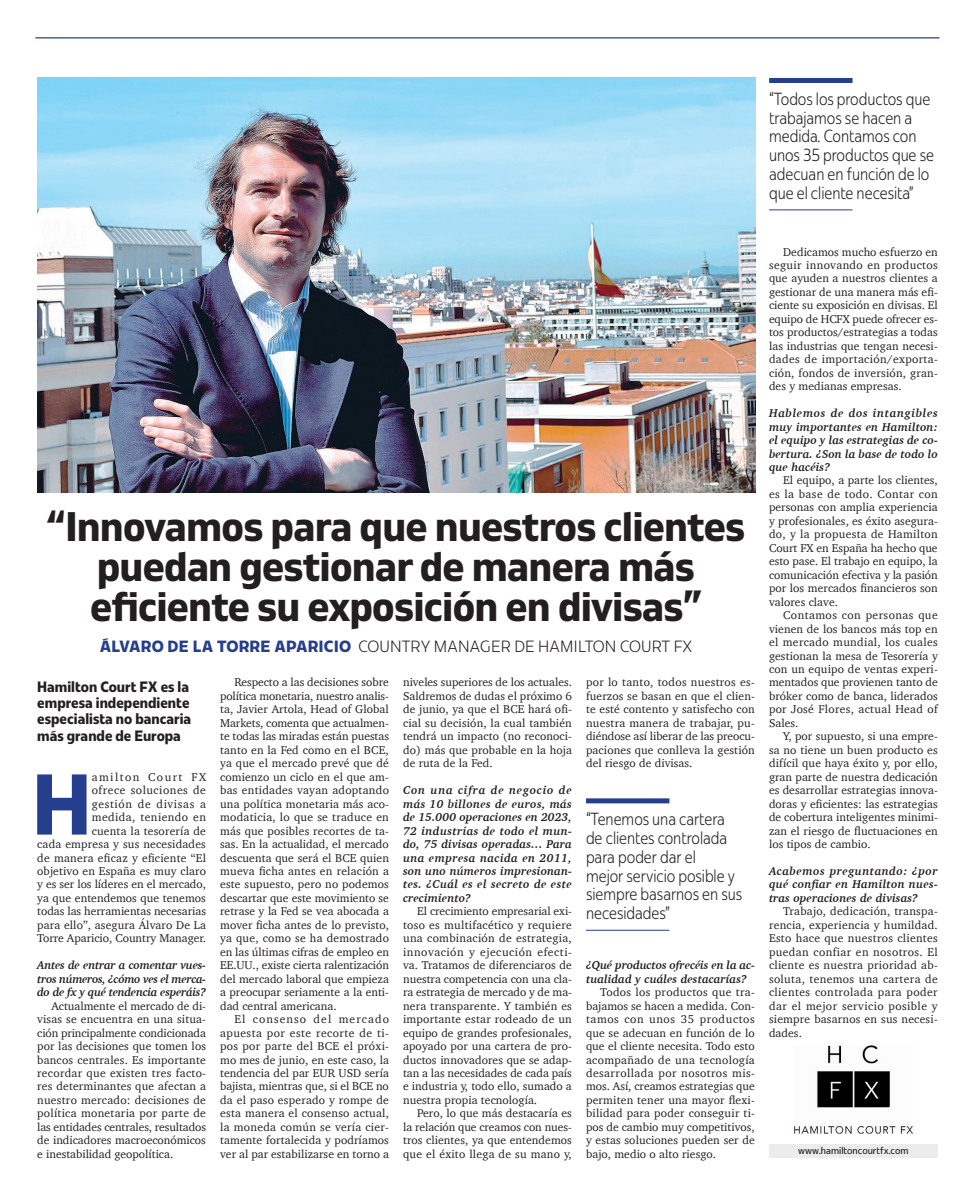
<style>
.page{position:relative;width:975px;height:1198px;background:#fff}
.page>*{position:absolute;margin:0;border:0;box-sizing:border-box;transform-origin:0 0}
.t1{font:700 85.88px "Redonda Condensed";color:#253f8e}
.t2{font:700 41.25px/40px "Gilam";letter-spacing:-.02em;color:#231f20;text-align:center}
.t3{font:300 17.5px/18.8px "Redonda Condensed";letter-spacing:-.005em;color:#231f20;scale:.92 1}
.t4{font:300 16.25px "Redonda Condensed";letter-spacing:.01em;color:#231f20}
.t5{font:700 15px/16.2px "Redonda Condensed";color:#231f20;scale:.96 1}
.t6{font:11.62px/13.5px "Charter";letter-spacing:.005em;color:#231f20;text-align:justify}
.t7{font:italic 700 11.62px/13.5px "Charter";letter-spacing:.005em;color:#231f20;text-align:justify}
.t8{font:10px "Redonda Condensed";color:#231f20}
.s1{font-weight:700;color:#253f8e}
</style>
<div class="page">
<hr style="left:35px;top:37px;width:904px;height:1px;background:#253f8e">
<div style="left:769px;top:78px;width:83px;height:5px;background:#253f8e"></div>
<hr style="left:769px;top:209px;width:83px;height:1px;background:#253f8e">
<div style="left:769px;top:1144px;width:168px;height:13px;background:#ececee"></div>
<div style="left:586px;top:798px;width:83px;height:5px;background:#253f8e"></div>
<hr style="left:586px;top:929px;width:83px;height:1px;background:#253f8e">
<img style="left:37px;top:78px;width:718px;height:415px">
<img style="left:794px;top:1045px;width:119px;height:88px">
<h3 class="t3" style="left:769px;top:89px;width:181px">“Todos los productos que trabajamos se hacen a medida. Contamos con unos 35 productos que se adecuan en función de lo que el cliente necesita”</h3>
<h2 class="t2" style="left:46px;top:505px;width:700px">“Innovamos para que nuestros clientes puedan gestionar de manera más eficiente su exposición en divisas”</h2>
<h3 class="t4" style="left:100px;top:636px;width:594px"><span class="s1">ÁLVARO DE LA TORRE APARICIO</span> COUNTRY MANAGER DE HAMILTON COURT FX</h3>
<p class="t5" style="left:37px;top:678px;width:162px">Hamilton Court FX es la empresa independiente especialista no bancaria más grande de Europa</p>
<p class="t6" style="left:37px;top:770px;width:170px;text-align:right">amilton Court FX<br>ofrece soluciones de<br>gestión de divisas a<br>medida, teniendo en<br>cuenta la tesorería de<br>cada empresa y sus necesidades de manera eficaz y eficiente “El objetivo en España es muy claro y es ser los líderes en el mercado, ya que entendemos que tenemos todas las herramientas necesarias para ello”, asegura Álvaro De La<br>Torre Aparicio, Country Manager.</p>
<p class="t7" style="left:37px;top:958px;width:170px">Antes de entrar a comentar vues&shy;tros números, ¿cómo ves el merca&shy;do de fx y qué tendencia esperáis?</p>
<p class="t6" style="left:37px;top:998px;width:170px;text-indent:14px">Actualmente el mercado de di&shy;visas se encuentra en una situa&shy;ción principalmente condicionada por las decisiones que tomen los bancos centrales. Es importante recordar que existen tres facto&shy;res determinantes que afectan a nuestro mercado: decisiones de política monetaria por parte de las entidades centrales, resultados de indicadores macroeconómicos e inestabilidad geopolítica.</p>
<h1 class="t1" style="left:32px;top:753px;width:61px">H</h1>
<p class="t6" style="left:220px;top:675px;width:170px;text-indent:14px">Respecto a las decisiones sobre política monetaria, nuestro analis&shy;ta, Javier Artola, Head of Global Markets, comenta que actualmen&shy;te todas las miradas están puestas tanto en la Fed como en el BCE, ya que el mercado prevé que dé comienzo un ciclo en el que am&shy;bas entidades vayan adoptando una política monetaria más aco&shy;modaticia, lo que se traduce en más que posibles recortes de ta&shy;sas. En la actualidad, el mercado descuenta que será el BCE quien mueva ficha antes en relación a este supuesto, pero no podemos descartar que este movimiento se retrase y la Fed se vea abocada a mover ficha antes de lo previsto, ya que, como se ha demostrado en las últimas cifras de empleo en EE.UU., existe cierta ralentización del mercado laboral que empieza a preocupar seriamente a la enti&shy;dad central americana.</p>
<p class="t6" style="left:220px;top:1012px;width:170px;text-indent:14px">El consenso del mercado apuesta por este recorte de ti&shy;pos por parte del BCE el próxi&shy;mo mes de junio, en este caso, la tendencia del par EUR USD sería bajista, mientras que, si el BCE no da el paso esperado y rompe de esta manera el consenso actual, la moneda común se vería cier&shy;tamente fortalecida y podríamos ver al par estabilizarse en torno a</p>
<p class="t6" style="left:403px;top:675px;width:170px">niveles superiores de los actuales.<br>Saldremos de dudas el próximo 6 de junio, ya que el BCE hará ofi&shy;cial su decisión, la cual también tendrá un impacto (no reconoci&shy;do) más que probable en la hoja de ruta de la Fed.</p>
<p class="t7" style="left:403px;top:783px;width:170px">Con una cifra de negocio de más 10 billones de euros, más de 15.000 operaciones en 2023, 72 industrias de todo el mun&shy;do, 75 divisas operadas… Para una empresa nacida en 2011, son uno números impresionan&shy;tes. ¿Cuál es el secreto de este crecimiento?</p>
<p class="t6" style="left:403px;top:904px;width:170px;text-indent:14px">El crecimiento empresarial exi&shy;toso es multifacético y requiere una combinación de estrategia, innovación y ejecución efecti&shy;va. Tratamos de diferenciaros de nuestra competencia con una cla&shy;ra estrategia de mercado y de ma&shy;nera transparente. Y también es importante estar rodeado de un equipo de grandes profesionales, apoyado por una cartera de pro&shy;ductos innovadores que se adap&shy;tan a las necesidades de cada país e industria y, todo ello, sumado a nuestra propia tecnología.</p>
<p class="t6" style="left:403px;top:1106px;width:170px;text-indent:14px">Pero, lo que más destacaría es la relación que creamos con nues&shy;tros clientes, ya que entendemos que el éxito llega de su mano y,</p>
<p class="t6" style="left:586px;top:675px;width:170px">por lo tanto, todos nuestros es&shy;fuerzos se basan en que el clien&shy;te esté contento y satisfecho con nuestra manera de trabajar, pu&shy;diéndose así liberar de las preocu&shy;paciones que conlleva la gestión del riesgo de divisas.</p>
<h3 class="t3" style="left:586px;top:809px;width:171px">“Tenemos una cartera de clientes controlada para poder dar el<br>mejor servicio posible y siempre basarnos en sus necesidades”</h3>
<p class="t7" style="left:586px;top:958px;width:170px">¿Qué productos ofrecéis en la ac&shy;tualidad y cuáles destacarías?</p>
<p class="t6" style="left:586px;top:985px;width:170px;text-indent:14px">Todos los productos que tra&shy;bajamos se hacen a medida. Con&shy;tamos con unos 35 productos que se adecuan en función de lo que el cliente necesita. Todo esto acompañado de una tecnología desarrollada por nosotros mis&shy;mos. Así, creamos estrategias que permiten tener una mayor flexi&shy;bilidad para poder conseguir ti&shy;pos de cambio muy competitivos, y estas soluciones pueden ser de bajo, medio o alto riesgo.</p>
<p class="t6" style="left:769px;top:245px;width:170px;text-indent:14px">Dedicamos mucho esfuerzo en seguir innovando en productos que ayuden a nuestros clientes a gestionar de una manera más efi&shy;ciente su exposición en divisas. El equipo de HCFX puede ofrecer es&shy;tos productos/estrategias a todas las industrias que tengan necesi&shy;dades de importación/exporta&shy;ción, fondos de inversión, gran&shy;des y medianas empresas.</p>
<p class="t7" style="left:769px;top:406px;width:170px">Hablemos de dos intangibles muy importantes en Hamilton: el equipo y las estrategias de co&shy;bertura. ¿Son la base de todo lo que hacéis?</p>
<p class="t6" style="left:769px;top:473px;width:170px;text-indent:14px">El equipo, a parte los clientes, es la base de todo. Contar con personas con amplia experiencia y profesionales, es éxito asegura&shy;do, y la propuesta de Hamilton Court FX en España ha hecho que esto pase. El trabajo en equipo, la comunicación efectiva y la pasión por los mercados financieros son valores clave.</p>
<p class="t6" style="left:769px;top:608px;width:170px;text-indent:14px">Contamos con personas que vienen de los bancos más top en el mercado mundial, los cuales gestionan la mesa de Tesorería y con un equipo de ventas experi&shy;mentados que provienen tanto de bróker como de banca, liderados por José Flores, actual Head of Sales.</p>
<p class="t6" style="left:769px;top:729px;width:170px;text-indent:14px">Y, por supuesto, si una empre&shy;sa no tiene un buen producto es difícil que haya éxito y, por ello, gran parte de nuestra dedicación es desarrollar estrategias innova&shy;doras y eficientes: las estrategias de cobertura inteligentes minimi&shy;zan el riesgo de fluctuaciones en los tipos de cambio.</p>
<p class="t7" style="left:769px;top:864px;width:170px">Acabemos preguntando: ¿por qué confiar en Hamilton nues&shy;tras operaciones de divisas?</p>
<p class="t6" style="left:769px;top:904px;width:170px;text-indent:14px">Trabajo, dedicación, transpa&shy;rencia, experiencia y humildad.<br>Esto hace que nuestros clientes puedan confiar en nosotros. El cliente es nuestra prioridad ab&shy;soluta, tenemos una cartera de clientes controlada para poder dar el mejor servicio posible y siempre basarnos en sus necesi&shy;dades.</p>
<p class="t8" style="left:798px;top:1144px;width:112px">www.hamiltoncourtfx.com</p>
</div>
